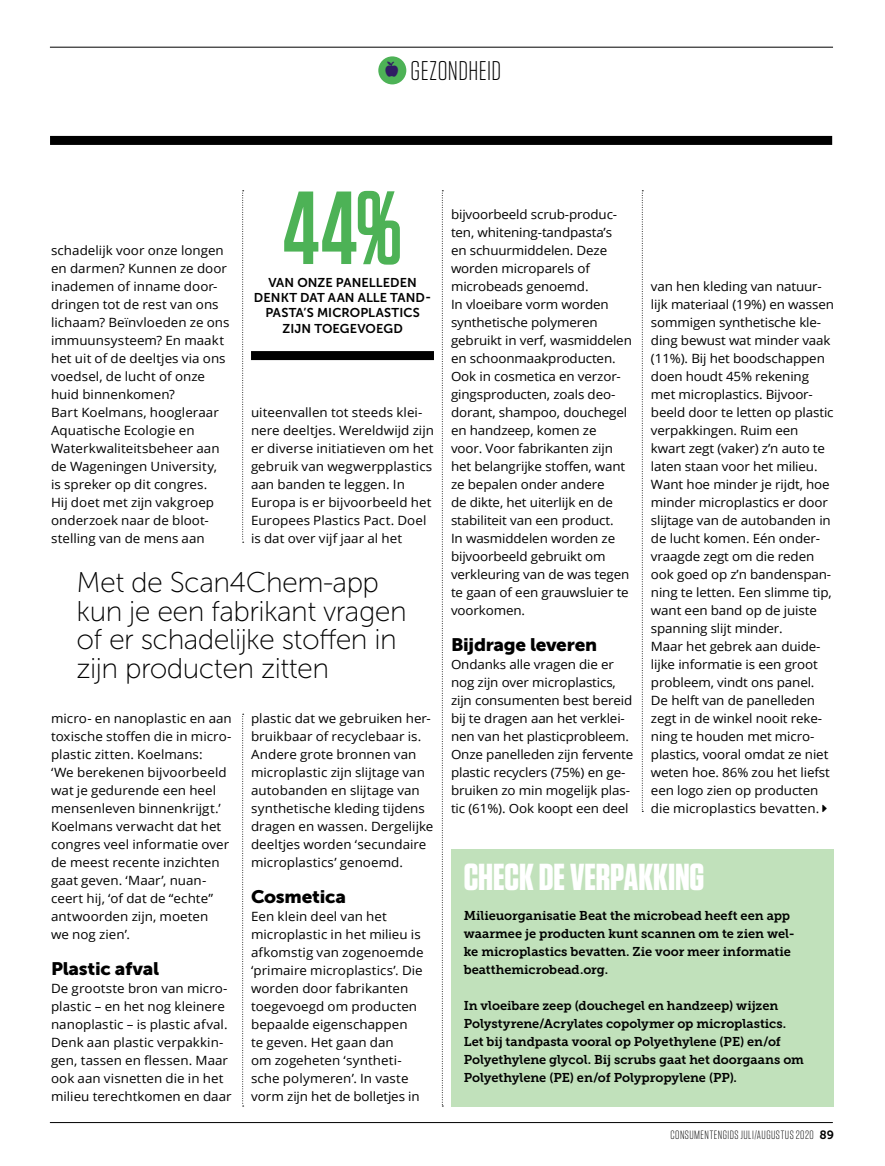
<style>
.page{position:relative;width:885px;height:1166px;background:#fff}
.page>*{position:absolute;margin:0;border:0;box-sizing:border-box;transform-origin:0 0}
.t1{font:600 103.5px "Tungsten";color:#4db256}
.t2{font:700 37.5px "Tungsten";letter-spacing:-.005em;color:#fff}
.t3{font:28.5px/28.5px "Museo Sans 100";letter-spacing:-.02em;color:#000}
.t4{font:300 27px "Tungsten";letter-spacing:.015em;color:#000}
.t5{font:18px "Museo Sans 900";letter-spacing:-.015em;color:#000;scale:1.05 1}
.t6{font:12.75px/18px "Open Sans";letter-spacing:-.01em;color:#000;scale:1.05 1}
.t7{font:12.75px/18px "Museo Slab 700";letter-spacing:-.005em;color:#000}
.t8{font:12.75px/15.3px "Museo Sans 700";letter-spacing:.01em;color:#000;text-align:center}
.t9{font:300 12px "Tungsten";letter-spacing:.04em;color:#000}
.s1{color:#301c63}
.s2{font-family:"Museo Sans 700";font-weight:400}
</style>
<div class="page">
<hr style="left:50px;top:1121px;width:782px;height:1px;background:#000">
<hr style="left:50px;top:47px;width:782px;height:1px;background:#000">
<div style="left:50px;top:136px;width:782px;height:9px;background:#000"></div>
<svg style="left:641px;top:190px;width:2px;height:621px"></svg>
<svg style="left:442px;top:190px;width:1px;height:916px"></svg>
<svg style="left:242px;top:190px;width:2px;height:352px"></svg>
<svg style="left:242px;top:713px;width:2px;height:393px"></svg>
<div style="left:378px;top:56px;width:28px;height:28px;background:#4db256;border-radius:50%"></div>
<div style="left:251px;top:351px;width:183px;height:9px;background:#000"></div>
<div style="left:451px;top:848px;width:382px;height:258px;background:#c1e1bb"></div>
<h3 class="t4" style="left:382px;top:57px;width:120px"><span class="s1">❑</span> GEZONDHEID</h3>
<p class="t6" style="left:51px;top:241px;width:171px">schadelijk voor onze longen en darmen? Kunnen ze door inademen of inname door&shy;dringen tot de rest van ons lichaam? Beïnvloeden ze ons immuunsysteem? En maakt het uit of de deeltjes via ons voedsel, de lucht of onze huid binnenkomen?<br>Bart Koelmans, hoogleraar<br>Aquatische Ecologie en<br>Waterkwaliteitsbeheer aan de Wageningen University, is spreker op dit congres.<br>Hij doet met zijn vakgroep onderzoek naar de bloot&shy;stelling van de mens aan</p>
<h1 class="t1" style="left:283px;top:173px;width:121px">44%</h1>
<p class="t8" style="left:254px;top:290px;width:179px">DENKT DAT AAN ALLE TAND-<br>PASTA’S MICROPLASTICS<br>ZIJN TOEGEVOEGD</p>
<p class="t8" style="left:268px;top:275px;width:150px">VAN ONZE PANELLEDEN</p>
<p class="t6" style="left:251px;top:403px;width:176px">uiteenvallen tot steeds klei&shy;nere deeltjes. Wereldwijd zijn er diverse initiatieven om het gebruik van wegwerpplastics aan banden te leggen. In<br>Europa is er bijvoorbeeld het<br>Europees Plastics Pact. Doel is dat over vijf jaar al het</p>
<h3 class="t3" style="left:77px;top:568px;width:331px">Met de Scan4Chem-app kun je een fabrikant vragen of er schadelijke stoffen in zijn producten zitten</h3>
<p class="t6" style="left:51px;top:709px;width:174px">micro- en nanoplastic en aan toxische stoffen die in micro&shy;plastic zitten. Koelmans:<br>‘We berekenen bijvoorbeeld wat je gedurende een heel mensenleven binnenkrijgt.’<br>Koelmans verwacht dat het congres veel informatie over de meest recente inzichten gaat geven. ‘Maar’, nuan&shy;ceert hij, ‘of dat de “echte” antwoorden zijn, moeten<br>we nog zien’.</p>
<h3 class="t5" style="left:51px;top:958px;width:104px">Plastic afval</h3>
<p class="t6" style="left:51px;top:979px;width:173px">De grootste bron van micro&shy;plastic – en het nog kleinere nanoplastic – is plastic afval.<br>Denk aan plastic verpakkin&shy;gen, tassen en flessen. Maar ook aan visnetten die in het milieu terechtkomen en daar</p>
<p class="t6" style="left:251px;top:709px;width:175px">plastic dat we gebruiken her&shy;bruikbaar of recyclebaar is.<br>Andere grote bronnen van microplastic zijn slijtage van autobanden en slijtage van synthetische kleding tijdens dragen en wassen. Dergelijke deeltjes worden ‘secundaire microplastics’ genoemd.</p>
<h3 class="t5" style="left:251px;top:886px;width:92px">Cosmetica</h3>
<p class="t6" style="left:251px;top:907px;width:166px">Een klein deel van het microplastic in het milieu is afkomstig van zogenoemde ‘primaire microplastics’. Die worden door fabrikanten toegevoegd om producten bepaalde eigenschappen<br>te geven. Het gaan dan<br>om zogeheten ‘syntheti&shy;sche polymeren’. In vaste vorm zijn het de bolletjes in</p>
<p class="t6" style="left:451px;top:205px;width:174px">bijvoorbeeld scrub-produc&shy;ten, whitening-tandpasta’s<br>en schuurmiddelen. Deze worden microparels of microbeads genoemd.<br>In vloeibare vorm worden synthetische polymeren gebruikt in verf, wasmiddelen en schoonmaakproducten.<br>Ook in cosmetica en verzor&shy;gingsproducten, zoals deo&shy;dorant, shampoo, douchegel en handzeep, komen ze<br>voor. Voor fabrikanten zijn het belangrijke stoffen, want ze bepalen onder andere<br>de dikte, het uiterlijk en de stabiliteit van een product.<br>In wasmiddelen worden ze bijvoorbeeld gebruikt om verkleuring van de was tegen te gaan of een grauwsluier te voorkomen.</p>
<h3 class="t5" style="left:451px;top:634px;width:141px">Bijdrage leveren</h3>
<p class="t6" style="left:451px;top:655px;width:175px">Ondanks alle vragen die er nog zijn over microplastics, zijn consumenten best bereid bij te dragen aan het verklei&shy;nen van het plasticprobleem.<br>Onze panelleden zijn fervente plastic recyclers (75%) en ge&shy;bruiken zo min mogelijk plas&shy;tic (61%). Ook koopt een deel</p>
<p class="t6" style="left:651px;top:277px;width:176px">van hen kleding van natuur&shy;lijk materiaal (19%) en wassen sommigen synthetische kle&shy;ding bewust wat minder vaak (11%). Bij het boodschappen doen houdt 45% rekening met microplastics. Bijvoor&shy;beeld door te letten op plastic verpakkingen. Ruim een kwart zegt (vaker) z’n auto te laten staan voor het milieu.<br>Want hoe minder je rijdt, hoe minder microplastics er door slijtage van de autobanden in de lucht komen. Eén onder&shy;vraagde zegt om die reden ook goed op z’n bandenspan&shy;ning te letten. Een slimme tip, want een band op de juiste spanning slijt minder.<br>Maar het gebrek aan duide&shy;lijke informatie is een groot probleem, vindt ons panel.<br>De helft van de panelleden zegt in de winkel nooit reke&shy;ning te houden met micro&shy;plastics, vooral omdat ze niet weten hoe. 86% zou het liefst een logo zien op producten die microplastics bevatten.</p>
<h2 class="t2" style="left:463px;top:856px;width:242px">CHECK DE VERPAKKING</h2>
<p class="t7" style="left:463px;top:906px;width:332px">Milieuorganisatie Beat the microbead heeft een app waarmee je producten kunt scannen om te zien wel&shy;ke microplastics bevatten. Zie voor meer informatie beatthemicrobead.org.</p>
<p class="t7" style="left:463px;top:996px;width:341px">In vloeibare zeep (douchegel en handzeep) wijzen Polystyrene/Acrylates copolymer op microplastics.<br>Let bij tandpasta vooral op Polyethylene (PE) en/of Polyethylene glycol. Bij scrubs gaat het doorgaans om Polyethylene (PE) en/of Polypropylene (PP).</p>
<p class="t9" style="left:670px;top:1128px;width:165px">CONSUMENTENGIDS JULI/AUGUSTUS 2020 <span class="s2">89</span></p>
</div>
